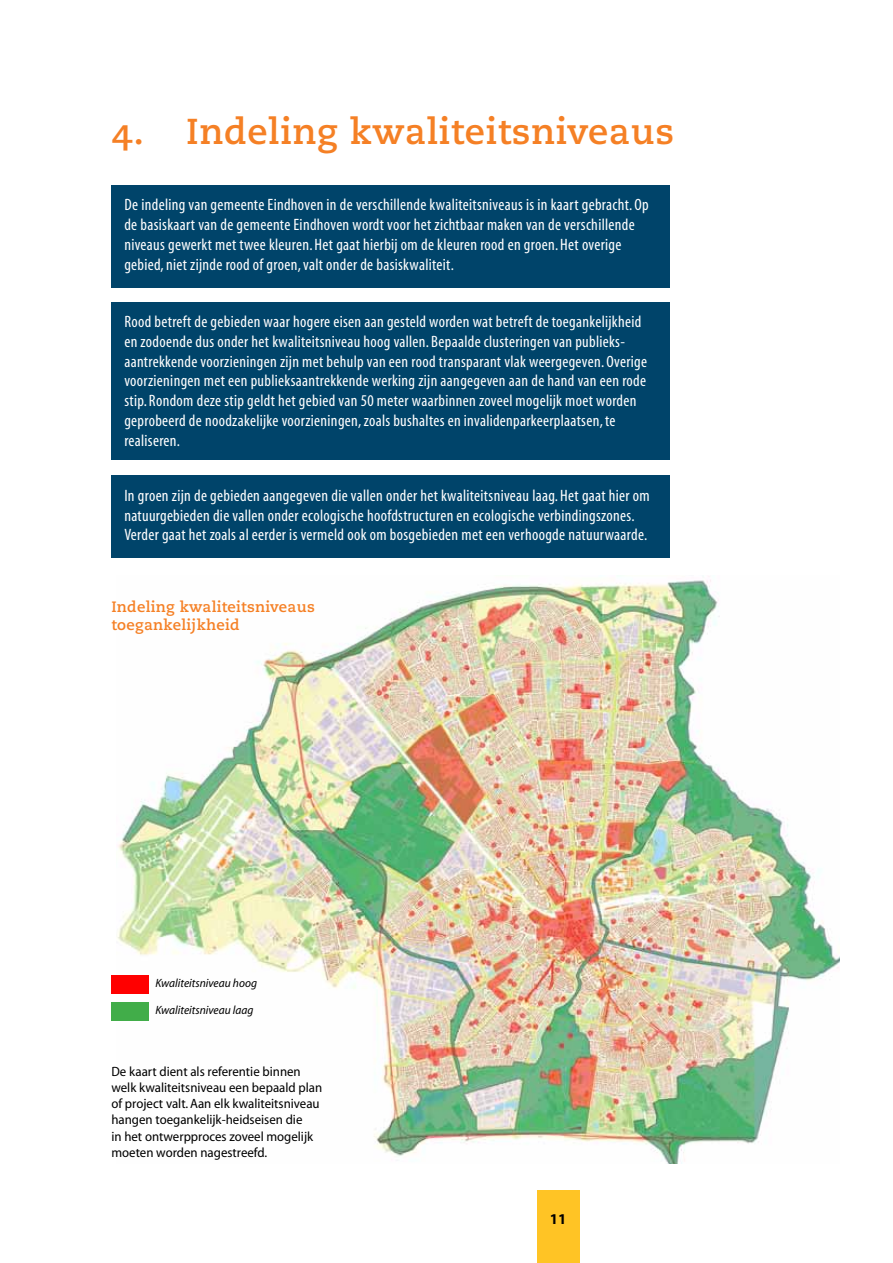
<style>
.page{position:relative;width:893px;height:1263px;background:#fff}
.page>*{position:absolute;margin:0;border:0;box-sizing:border-box;transform-origin:0 0}
.t1{font:36px "Caecilia Bold Os F";letter-spacing:.02em;color:#f58025}
.t2{font:16.5px/19.8px "Myriad MM 400 300";letter-spacing:.02em;color:#fff}
.t3{font:15px/18px "Caecilia Bold Os F";letter-spacing:.02em;color:#f58025}
.t4{font:700 15px "Myriad";color:#000}
.t5{font:13.5px/16.2px "Myriad MM 400 550";color:#000}
.t6{font:12px "Myriad MM It 400 550";color:#000}
</style>
<div class="page">
<img style="left:117px;top:576px;width:723px;height:587px">
<div style="left:112px;top:975px;width:37px;height:18px;background:#f00"></div>
<div style="left:112px;top:1002px;width:37px;height:18px;background:#41ad49"></div>
<div style="left:112px;top:185px;width:558px;height:102px;background:#00446a"></div>
<div style="left:112px;top:302px;width:558px;height:158px;background:#00446a"></div>
<div style="left:112px;top:476px;width:558px;height:82px;background:#00446a"></div>
<div style="left:537px;top:1191px;width:42px;height:72px;background:#ffc425"></div>
<h1 class="t1" style="left:112px;top:110px;width:564px">4. Indeling kwaliteitsniveaus</h1>
<p class="t2" style="left:124px;top:196px;width:526px">De indeling van gemeente Eindhoven in de verschillende kwaliteitsniveaus is in kaart gebracht. Op de basiskaart van de gemeente Eindhoven wordt voor het zichtbaar maken van de verschillende niveaus gewerkt met twee kleuren. Het gaat hierbij om de kleuren rood en groen. Het overige gebied, niet zijnde rood of groen, valt onder de basiskwaliteit.</p>
<p class="t2" style="left:124px;top:312px;width:524px">Rood betreft de gebieden waar hogere eisen aan gesteld worden wat betreft de toegankelijkheid en zodoende dus onder het kwaliteitsniveau hoog vallen. Bepaalde clusteringen van publieks&shy;aantrekkende voorzieningen zijn met behulp van een rood transparant vlak weergegeven. Overige voorzieningen met een publieksaantrekkende werking zijn aangegeven aan de hand van een rode stip. Rondom deze stip geldt het gebied van 50 meter waarbinnen zoveel mogelijk moet worden geprobeerd de noodzakelijke voorzieningen, zoals bushaltes en invalidenparkeerplaatsen, te realiseren.</p>
<p class="t2" style="left:124px;top:486px;width:527px">In groen zijn de gebieden aangegeven die vallen onder het kwaliteitsniveau laag. Het gaat hier om natuurgebieden die vallen onder ecologische hoofdstructuren en ecologische verbindingszones.<br>Verder gaat het zoals al eerder is vermeld ook om bosgebieden met een verhoogde natuurwaarde.</p>
<p class="t3" style="left:111px;top:598px;width:205px">Indeling kwaliteitsniveaus toegankelijkheid</p>
<p class="t6" style="left:155px;top:977px;width:103px">Kwaliteitsniveau hoog</p>
<p class="t6" style="left:155px;top:1004px;width:100px">Kwaliteitsniveau laag</p>
<p class="t5" style="left:111px;top:1064px;width:212px">De kaart dient als referentie binnen welk kwaliteitsniveau een bepaald plan of project valt. Aan elk kwaliteitsniveau hangen toegankelijk-heidseisen die<br>in het ontwerpproces zoveel mogelijk moeten worden nagestreefd.</p>
<p class="t4" style="left:550px;top:1211px;width:18px">11</p>
</div>
